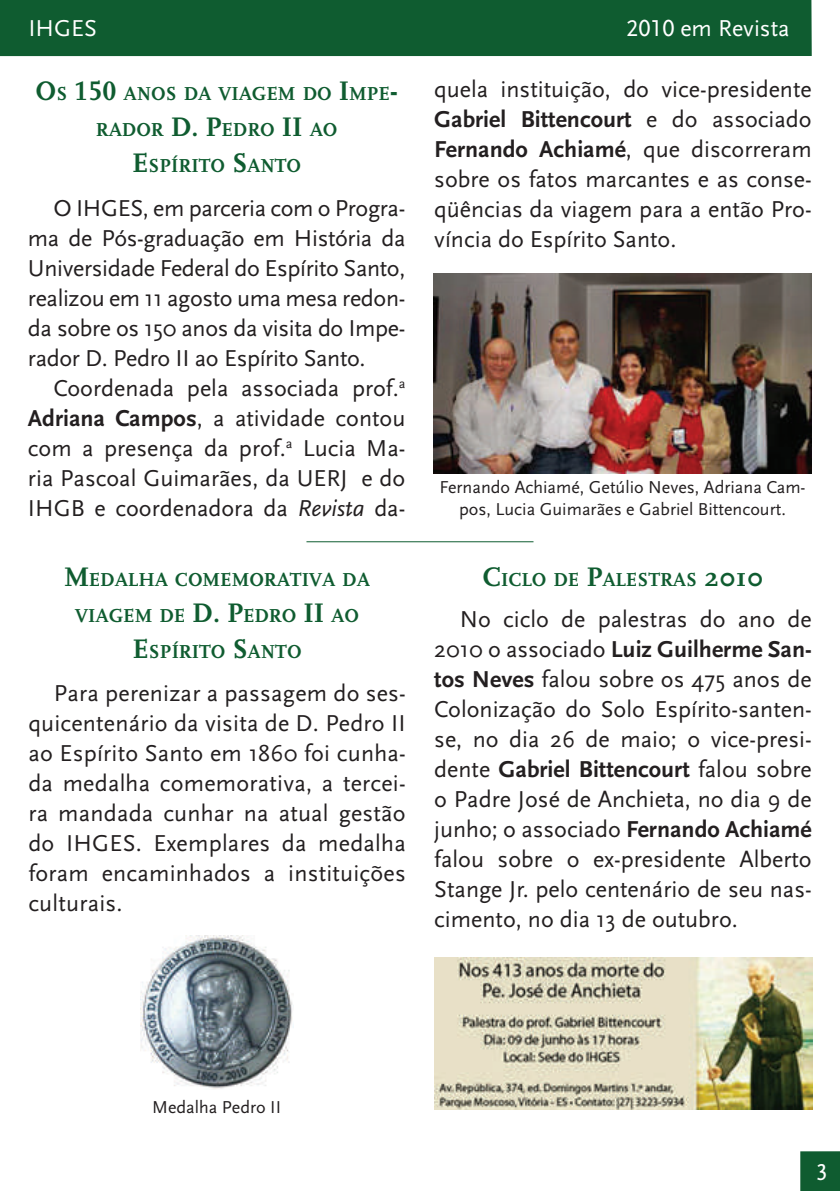
<style>
.page{position:relative;width:840px;height:1191px;background:#fff}
.page>*{position:absolute;margin:0;border:0;box-sizing:border-box;transform-origin:0 0}
.t1{font:24px/30px "Scala Sans";color:#231f20;text-align:justify}
.t2{font:24px "Scala Sans";color:#fff}
.t3{font:24px "Scala Sans Caps";color:#fff}
.t4{font:700 19.6px/36px "Scala";color:#0f5c30;text-align:center}
.t5{font:18px/22px "Scala Sans";color:#231f20;text-align:center}
.s1{font-family:"Scala Sans Caps"}
.s2{font-size:28px}
.s3{font-family:"Scala Caps";font-size:28px}
.s4{font-weight:700}
.s5{font-style:italic}
</style>
<div class="page">
<div style="left:799px;top:1151px;width:40px;height:40px;background:#0f5c30"></div>
<div style="left:0;top:0;width:811px;height:56px;background:#0f5c30"></div>
<img style="left:434px;top:957px;width:377px;height:152px">
<img style="left:141px;top:935px;width:152px;height:154px">
<img style="left:433px;top:274px;width:378px;height:200px">
<hr style="left:306px;top:541px;width:227px;height:1px;background:#0f5c30">
<p class="t2" style="left:28px;top:15px;width:70px">IHGES</p>
<p class="t2" style="left:626px;top:15px;width:165px"><span class="s1">2010</span> em Revista</p>
<p class="t4" style="left:36px;top:76px;width:363px"><span class="s2">O</span>S <span class="s3">150</span> ANOS DA VIAGEM DO <span class="s2">I</span>MPE<span class="s2">-<br></span>RADOR <span class="s2">D. P</span>EDRO <span class="s2">II</span> AO<br><span class="s2">E</span>SPÍRITO <span class="s2">S</span>ANTO</p>
<p class="t1" style="left:28px;top:193px;width:379px;text-indent:26px">O IHGES, em parceria com o Progra&shy;ma de Pós-graduação em História da Universidade Federal do Espírito Santo, realizou em 11 agosto uma mesa redon&shy;da sobre os 150 anos da visita do Impe&shy;rador D. Pedro II ao Espírito Santo.</p>
<p class="t1" style="left:28px;top:373px;width:379px;text-indent:26px">Coordenada pela associada prof.<sup>a </sup><span class="s4">Adriana Campos</span>, a atividade contou com a presença da prof.<sup>a</sup> Lucia Ma&shy;ria Pascoal Guimarães, da UERJ e do IHGB e coordenadora da <span class="s5">Revista</span> da-</p>
<p class="t4" style="left:64px;top:561px;width:307px"><span class="s2">M</span>EDALHA COMEMORATIVA DA<br>VIAGEM DE <span class="s2">D. P</span>EDRO <span class="s2">II</span> AO<br><span class="s2">E</span>SPÍRITO <span class="s2">S</span>ANTO</p>
<p class="t1" style="left:28px;top:678px;width:379px;text-indent:26px">Para perenizar a passagem do ses&shy;quicentenário da visita de D. Pedro II ao Espírito Santo em 1860 foi cunha&shy;da medalha comemorativa, a tercei&shy;ra mandada cunhar na atual gestão do IHGES. Exemplares da medalha foram encaminhados a instituições culturais.</p>
<p class="t1" style="left:434px;top:75px;width:379px">quela instituição, do vice-presidente <span class="s4">Gabriel Bittencourt</span> e do associado <span class="s4">Fernando Achiamé</span>, que discorreram sobre os fatos marcantes e as conse&shy;qüências da viagem para a então Pro&shy;víncia do Espírito Santo.</p>
<p class="t5" style="left:439px;top:476px;width:367px">Fernando Achiamé, Getúlio Neves, Adriana Cam&shy;pos, Lucia Guimarães e Gabriel Bittencourt.</p>
<p class="t4" style="left:482px;top:561px;width:282px"><span class="s2">C</span>ICLO DE <span class="s2">P</span>ALESTRAS <span class="s2">2010</span></p>
<p class="t1" style="left:434px;top:604px;width:379px;text-indent:26px">No ciclo de palestras do ano de 2010 o associado <span class="s4">Luiz Guilherme San&shy;tos Neves</span> falou sobre os 475 anos de Colonização do Solo Espírito-santen&shy;se, no dia 26 de maio; o vice-presi&shy;dente <span class="s4">Gabriel Bittencourt</span> falou sobre o Padre José de Anchieta, no dia 9 de junho; o associado <span class="s4">Fernando Achiamé </span>falou sobre o ex-presidente Alberto Stange Jr. pelo centenário de seu nas&shy;cimento, no dia 13 de outubro.</p>
<p class="t5" style="left:152px;top:1096px;width:130px">Medalha Pedro II</p>
<p class="t3" style="left:815px;top:1159px;width:13px">3</p>
</div>
